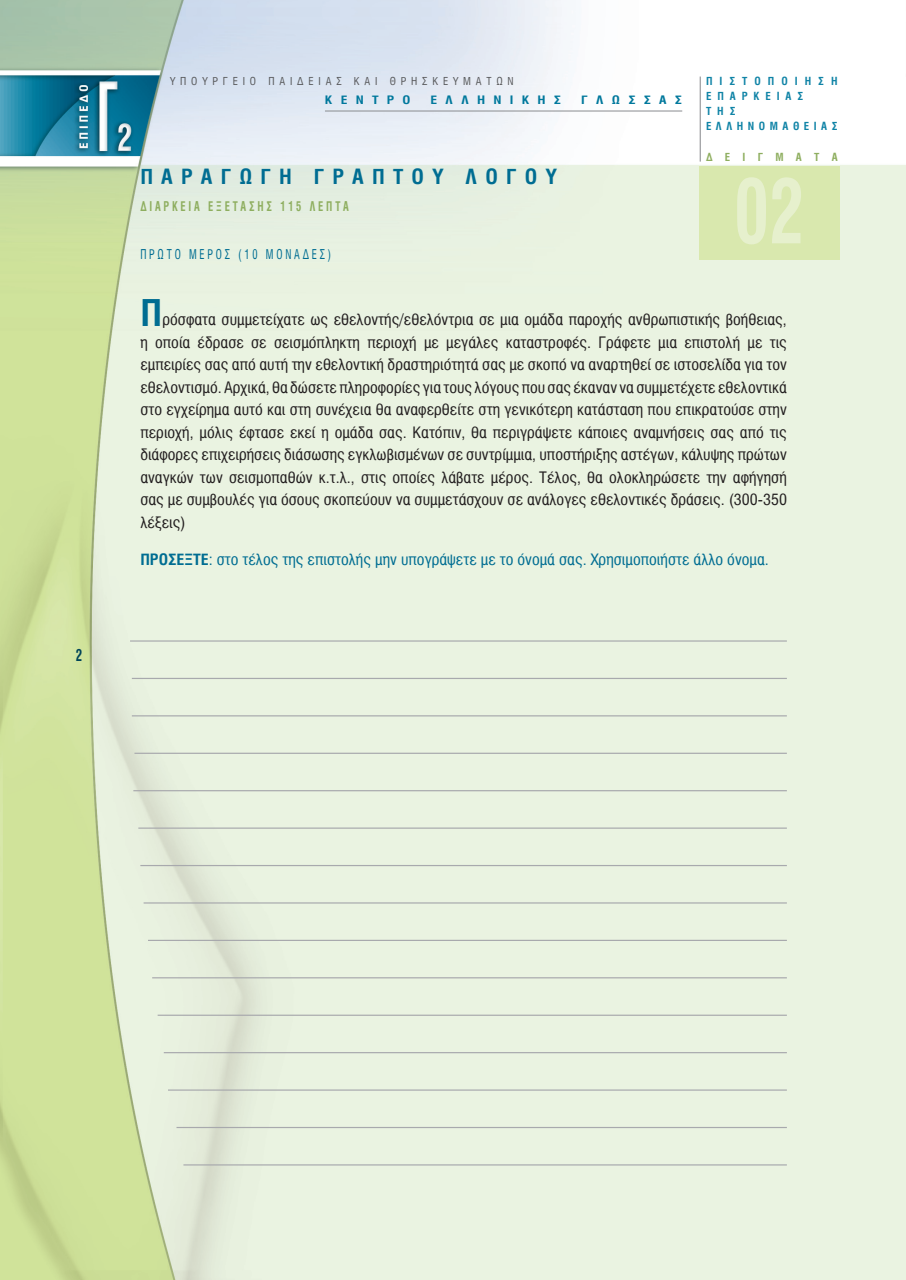
<style>
.page{position:relative;width:906px;height:1280px;background:#fff}
.page>*{position:absolute;margin:0;border:0;box-sizing:border-box;transform-origin:0 0}
.t1{font:700 90px "Mg Helvetica Cond";color:#e6f0cd;scale:.8 1}
.t2{font:700 37.5px "Mg Helvetica Cond";color:#006d92}
.t3{font:700 21px "Mg Helvetica Cond";letter-spacing:.37em;color:#006d92;scale:1.05 1}
.t4{font:700 16.5px "Mg Helvetica Cond";color:#004358;scale:.8 1}
.t5{font:15.75px/22.5px "Mg Helvetica Cond";color:#231f20;text-align:justify;scale:1.05 1}
.t6{font:15.75px "Mg Helvetica Cond";color:#006d92;scale:1.05 1}
.t7{font:700 13.5px "Mg Helvetica Cond";letter-spacing:.26em;color:#8eae5f;scale:.8 1}
.t8{font:13.5px "Mg Helvetica Cond";letter-spacing:.26em;color:#006d92;scale:.8 1}
.t9{font:700 11.7px "Mg Helvetica Cond";letter-spacing:.59em;color:#00789c;scale:1.2 1}
.t10{font:700 11.25px/15px "Mg Helvetica Cond";letter-spacing:.525em;color:#0f83a6}
.t11{font:700 11.25px "Mg Helvetica Cond";letter-spacing:1.09em;color:#8eae5f}
.t12{font:10.95px "Mg Helvetica Cond";letter-spacing:.44em;color:#57585a}
.s1{font-weight:700}
</style>
<div class="page">
<img style="left:0;top:0;width:906px;height:1280px">
<hr style="left:699px;top:77px;width:1px;height:85px;background:#8a8c8f">
<div style="left:699px;top:166px;width:140px;height:93px;background:#d9e8ae"></div>
<hr style="left:325px;top:111px;width:357px;height:1px;background:#8a8c8f">
<hr style="left:130px;top:640px;width:657px;height:2px;background:#a8a9ad">
<hr style="left:132px;top:678px;width:655px;height:1px;background:#a8a9ad">
<hr style="left:132px;top:715px;width:655px;height:1px;background:#a8a9ad">
<hr style="left:134px;top:753px;width:653px;height:1px;background:#a8a9ad">
<hr style="left:133px;top:790px;width:654px;height:1px;background:#a8a9ad">
<hr style="left:138px;top:827px;width:649px;height:2px;background:#a8a9ad">
<hr style="left:140px;top:865px;width:647px;height:1px;background:#a8a9ad">
<hr style="left:144px;top:902px;width:643px;height:1px;background:#a8a9ad">
<hr style="left:148px;top:940px;width:639px;height:1px;background:#a8a9ad">
<hr style="left:152px;top:977px;width:635px;height:1px;background:#a8a9ad">
<hr style="left:158px;top:1015px;width:629px;height:1px;background:#a8a9ad">
<hr style="left:164px;top:1052px;width:623px;height:1px;background:#a8a9ad">
<hr style="left:168px;top:1089px;width:619px;height:2px;background:#a8a9ad">
<hr style="left:176px;top:1127px;width:611px;height:1px;background:#a8a9ad">
<hr style="left:183px;top:1164px;width:604px;height:1px;background:#a8a9ad">
<p class="t4" style="left:76px;top:646px;width:10px">2</p>
<p class="t12" style="left:170px;top:74px;width:345px">YΠΟΥΡΓΕΙΟ ΠΑΙΔΕΙΑΣ ΚΑΙ ΘΡΗΣΚΕΥΜΑΤΩΝ</p>
<p class="t9" style="left:325px;top:93px;width:73px">ΚΕΝΤΡΟ</p>
<p class="t9" style="left:430px;top:93px;width:110px">ΕΛΛΗΝΙΚΗΣ</p>
<p class="t9" style="left:581px;top:93px;width:86px">ΓΛΩΣΣΑΣ</p>
<h3 class="t3" style="left:140px;top:164px;width:399px">ΠΑΡΑΓΩΓΗ ΓΡΑΠΤΟΥ ΛΟΓΟΥ</h3>
<p class="t7" style="left:140px;top:198px;width:262px">ΔΙΑΡΚΕΙΑ ΕΞΕΤΑΣΗΣ 115 ΛΕΠΤΑ</p>
<p class="t8" style="left:140px;top:246px;width:240px">ΠΡΩΤΟ ΜΕΡΟΣ (10 ΜΟΝΑΔΕΣ)</p>
<p class="t10" style="left:706px;top:73px;width:133px">ΠΙΣΤΟΠΟΙΗΣΗ<br>ΕΠΑΡΚΕΙΑΣ<br>ΤΗΣ<br>ΕΛΛΗΝΟΜΑΘΕΙΑΣ</p>
<p class="t11" style="left:706px;top:151px;width:133px">ΔΕΙΓΜΑΤΑ</p>
<h1 class="t1" style="left:734px;top:160px;width:89px">02</h1>
<h2 class="t2" style="left:140px;top:292px;width:23px">Π</h2>
<p class="t5" style="left:140px;top:309px;width:617px;text-indent:22px">ρόσφατα συμμετείχατε ως εθελοντής/εθελόντρια σε μια ομάδα παροχής ανθρωπιστικής βοήθειας, η οποία έδρασε σε σεισμόπληκτη περιοχή με μεγάλες καταστροφές. Γράφετε μια επιστολή με τις εμπειρίες σας από αυτή την εθελοντική δραστηριότητά σας με σκοπό να αναρτηθεί σε ιστοσελίδα για τον εθελοντισμό. Αρχικά, θα δώσετε πληροφορίες για τους λόγους που σας έκαναν να συμμετέχετε εθελοντικά στο εγχείρημα αυτό και στη συνέχεια θα αναφερθείτε στη γενικότερη κατάσταση που επικρατούσε στην περιοχή, μόλις έφτασε εκεί η ομάδα σας. Κατόπιν, θα περιγράψετε κάποιες αναμνήσεις σας από τις διάφορες επιχειρήσεις διάσωσης εγκλωβισμένων σε συντρίμμια, υποστήριξης αστέγων, κάλυψης πρώτων αναγκών των σεισμοπαθών κ.τ.λ., στις οποίες λάβατε μέρος. Τέλος, θα ολοκληρώσετε την αφήγησή σας με συμβουλές για όσους σκοπεύουν να συμμετάσχουν σε ανάλογες εθελοντικές δράσεις. (300-350 λέξεις)</p>
<p class="t6" style="left:140px;top:551px;width:600px"><span class="s1">ΠΡΟΣΕΞΤΕ</span>: στο τέλος της επιστολής μην υπογράψετε με το όνομά σας. Χρησιμοποιήστε άλλο όνομα.</p>
</div>
